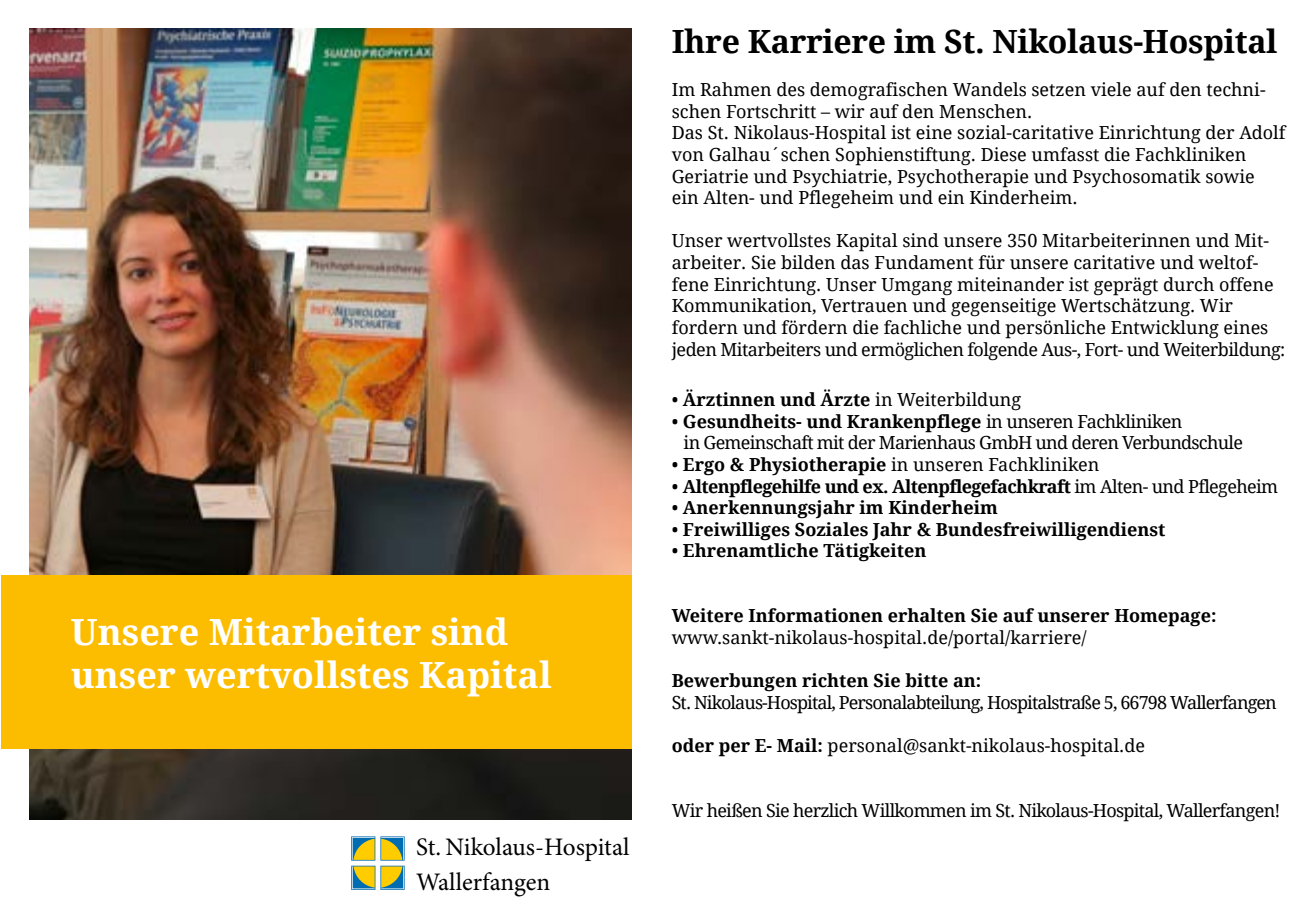
<style>
.page{position:relative;width:1316px;height:908px;background:#fff}
.page>*{position:absolute;margin:0;border:0;box-sizing:border-box;transform-origin:0 0}
.t1{font:700 36px/43.2px "Droid Serif";color:#fff}
.t2{font:700 32px "Droid Serif";letter-spacing:-.01em;color:#000}
.t3{font:25.2px/35px "Minion Pro";letter-spacing:-.005em;color:#000}
.t4{font:18px/21.6px "Droid Serif";color:#000}
.t5{font:700 18px "Droid Serif";color:#000}
.t6{font:18px/21.6px "Droid Serif";letter-spacing:-.04em;color:#000}
.t7{font:18px "Droid Serif";letter-spacing:-.05em;color:#000}
.t8{font:700 18px "Droid Serif";letter-spacing:-.035em;color:#000}
.s1{font-weight:400}
.s2{font-weight:700}
</style>
<div class="page">
<img style="left:30px;top:28px;width:601px;height:791px">
<div style="left:1px;top:575px;width:630px;height:173px;background:#fcbd00"></div>
<svg style="left:351px;top:836px;width:53px;height:53px"></svg>
<h1 class="t1" style="left:71px;top:610px;width:482px">Unsere Mitarbeiter sind unser wertvollstes Kapital</h1>
<h3 class="t3" style="left:416px;top:829px;width:215px">St. Nikolaus-Hospital<br>Wallerfangen</h3>
<h2 class="t2" style="left:671px;top:23px;width:607px">Ihre Karriere im St. Nikolaus-Hospital</h2>
<p class="t4" style="left:671px;top:79px;width:615px">Im Rahmen des demografischen Wandels setzen viele auf den techni&shy;schen Fortschritt – wir auf den Menschen.<br>Das St. Nikolaus-Hospital ist eine sozial-caritative Einrichtung der Adolf von Galhau´schen Sophienstiftung. Diese umfasst die Fachkliniken Geriatrie und Psychiatrie, Psychotherapie und Psychosomatik sowie ein Alten- und Pflegeheim und ein Kinderheim.</p>
<p class="t4" style="left:671px;top:230px;width:615px">Unser wertvollstes Kapital sind unsere 350 Mitarbeiterinnen und Mit&shy;arbeiter. Sie bilden das Fundament für unsere caritative und weltof&shy;fene Einrichtung. Unser Umgang miteinander ist geprägt durch offene Kommunikation, Vertrauen und gegenseitige Wertschätzung. Wir fordern und fördern die fachliche und persönliche Entwicklung eines jeden Mitarbeiters und ermöglichen folgende Aus-, Fort- und Weiterbildung:</p>
<p class="t5" style="left:671px;top:389px;width:351px"><span class="s1">•</span> Ärztinnen und Ärzte <span class="s1">in Weiterbildung</span></p>
<p class="t6" style="left:683px;top:410px;width:561px;text-indent:-12px">• <span class="s2">Gesundheits- und Krankenpflege</span> in unseren Fachkliniken<br>in Gemeinschaft mit der Marienhaus GmbH und deren Verbundschule</p>
<p class="t4" style="left:671px;top:453px;width:429px">• <span class="s2">Ergo &amp; Physiotherapie</span> in unseren Fachkliniken</p>
<p class="t8" style="left:671px;top:475px;width:608px"><span class="s1">•</span> Altenpflegehilfe und ex. Altenpflegefachkraft <span class="s1">im Alten- und Pflegeheim</span></p>
<p class="t5" style="left:671px;top:497px;width:327px"><span class="s1">•</span> Anerkennungsjahr im Kinderheim</p>
<p class="t5" style="left:671px;top:518px;width:495px"><span class="s1">•</span> Freiwilliges Soziales Jahr &amp; Bundesfreiwilligendienst</p>
<p class="t5" style="left:671px;top:540px;width:256px"><span class="s1">•</span> Ehrenamtliche Tätigkeiten</p>
<p class="t5" style="left:671px;top:605px;width:546px">Weitere Informationen erhalten Sie auf unserer Homepage:</p>
<p class="t4" style="left:671px;top:626px;width:416px">www.sankt-nikolaus-hospital.de/portal/karriere/</p>
<p class="t5" style="left:671px;top:670px;width:311px">Bewerbungen richten Sie bitte an:</p>
<p class="t7" style="left:671px;top:691px;width:606px">St. Nikolaus-Hospital, Personalabteilung, Hospitalstraße 5, 66798 Wallerfangen</p>
<p class="t4" style="left:671px;top:734px;width:475px"><span class="s2">oder per E- Mail:</span> personal@sankt-nikolaus-hospital.de</p>
<p class="t6" style="left:671px;top:799px;width:610px">Wir heißen Sie herzlich Willkommen im St. Nikolaus-Hospital, Wallerfangen!</p>
</div>
